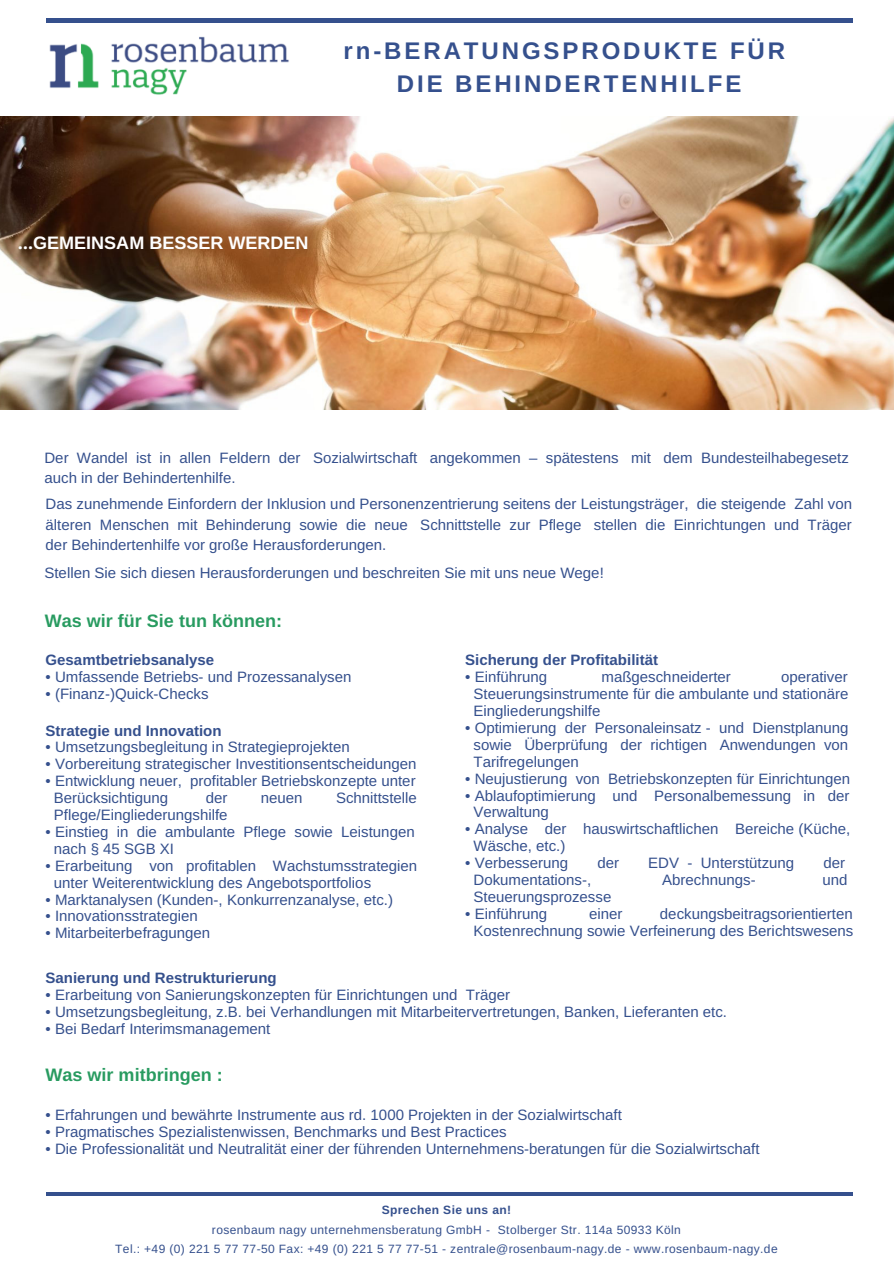
<style>
.page{position:relative;width:894px;height:1264px;background:#fff}
.page>*{position:absolute;margin:0;border:0;box-sizing:border-box;transform-origin:0 0}
.t1{font:700 24px/32.7px "Arimo";letter-spacing:.12em;color:#35508d;text-align:center}
.t2{font:700 18px "Arimo";color:#289b60}
.t3{font:700 18px "Arimo";color:#fff}
.t4{font:15px/17px "Arimo";color:#35508d}
.t5{font:700 15px "Arimo";color:#35508d}
.t6{font:12px/19.2px "Arimo";letter-spacing:.03em;color:#35508d;text-align:center}
.t7{font:700 12px "Arimo";letter-spacing:.035em;color:#35508d}
.s1{font-family:"Noto Sans Gurmukhi"}
</style>
<div class="page">
<hr style="left:46px;top:19px;width:806px;height:3px;background:#35508d">
<img style="left:0;top:116px;width:893px;height:293px">
<img style="left:49px;top:36px;width:240px;height:59px">
<hr style="left:46px;top:1192px;width:806px;height:3px;background:#35508d">
<h1 class="t1" style="left:343px;top:35px;width:443px">rn-BERATUNGSPRODUKTE FÜR<br>DIE BEHINDERTENHILFE</h1>
<p class="t3" style="left:18px;top:232px;width:292px"><span class="s1">…</span>GEMEINSAM BESSER WERDEN</p>
<p class="t4" style="left:44px;top:447px;width:805px;line-height:20.2px">Der Wandel ist in allen Feldern der Sozialwirtschaft angekommen – spätestens mit dem Bundesteilhabegesetz auch in der Behindertenhilfe.</p>
<p class="t4" style="left:46px;top:494px;width:807px;line-height:20.2px;text-align:justify">Das zunehmende Einfordern der Inklusion und Personenzentrierung seitens der Leistungsträger, die steigende Zahl von älteren Menschen mit Behinderung sowie die neue Schnittstelle zur Pflege stellen die Einrichtungen und Träger der Behindertenhilfe vor große Herausforderungen.</p>
<p class="t4" style="left:44px;top:564px;width:560px">Stellen Sie sich diesen Herausforderungen und beschreiten Sie mit uns neue Wege!</p>
<p class="t2" style="left:45px;top:611px;width:238px">Was wir für Sie tun können:</p>
<p class="t5" style="left:46px;top:651px;width:170px">Gesamtbetriebsanalyse</p>
<p class="t4" style="left:46px;top:668px;width:307px">• Umfassende Betriebs- und Prozessanalysen</p>
<p class="t4" style="left:46px;top:685px;width:164px">• (Finanz-)Quick-Checks</p>
<p class="t5" style="left:46px;top:722px;width:177px">Strategie und Innovation</p>
<p class="t4" style="left:46px;top:738px;width:305px">• Umsetzungsbegleitung in Strategieprojekten</p>
<p class="t4" style="left:46px;top:755px;width:372px">• Vorbereitung strategischer Investitionsentscheidungen</p>
<p class="t4" style="left:54px;top:772px;width:363px;text-indent:-8px">• Entwicklung neuer, profitabler Betriebskonzepte unter<br>Berücksichtigung</p>
<p class="t4" style="left:206px;top:789px;width:23px">der</p>
<p class="t4" style="left:261px;top:789px;width:43px">neuen</p>
<p class="t4" style="left:336px;top:789px;width:82px">Schnittstelle</p>
<p class="t4" style="left:54px;top:806px;width:175px">Pflege/Eingliederungshilfe</p>
<p class="t4" style="left:54px;top:823px;width:362px;text-indent:-8px">• Einstieg in die ambulante Pflege sowie Leistungen nach § 45 SGB XI</p>
<p class="t4" style="left:54px;top:857px;width:365px;text-indent:-8px">• Erarbeitung von profitablen Wachstumsstrategien unter Weiterentwicklung des Angebotsportfolios</p>
<p class="t4" style="left:46px;top:890px;width:349px">• Marktanalysen (Kunden-, Konkurrenzanalyse, etc.)</p>
<p class="t4" style="left:46px;top:907px;width:154px">• Innovationsstrategien</p>
<p class="t4" style="left:46px;top:924px;width:166px">• Mitarbeiterbefragungen</p>
<p class="t5" style="left:465px;top:651px;width:194px">Sicherung der Profitabilität</p>
<p class="t4" style="left:465px;top:668px;width:84px">• Einführung</p>
<p class="t4" style="left:601px;top:668px;width:131px">maßgeschneiderter</p>
<p class="t4" style="left:473px;top:668px;width:376px;text-align:justify;text-indent:307px">operativer Steuerungsinstrumente für die ambulante und stationäre Eingliederungshilfe</p>
<p class="t4" style="left:473px;top:719px;width:376px;text-align:justify;text-indent:-8px">• Optimierung der Personaleinsatz - und Dienstplanung sowie Überprüfung der richtigen Anwendungen von Tarifregelungen</p>
<p class="t4" style="left:465px;top:770px;width:386px">• Neujustierung von Betriebskonzepten für Einrichtungen</p>
<p class="t4" style="left:473px;top:786px;width:377px;text-indent:-8px">• Ablaufoptimierung und Personalbemessung in der<br>Verwaltung</p>
<p class="t4" style="left:473px;top:820px;width:378px;text-indent:-8px">• Analyse der hauswirtschaftlichen Bereiche (Küche,<br>Wäsche, etc.)</p>
<p class="t4" style="left:465px;top:854px;width:104px">• Verbesserung</p>
<p class="t4" style="left:597px;top:854px;width:23px">der</p>
<p class="t4" style="left:648px;top:854px;width:147px">EDV - Unterstützung</p>
<p class="t4" style="left:823px;top:854px;width:23px">der</p>
<p class="t4" style="left:473px;top:871px;width:119px">Dokumentations-,</p>
<p class="t4" style="left:662px;top:871px;width:95px">Abrechnungs-</p>
<p class="t4" style="left:822px;top:871px;width:27px">und</p>
<p class="t4" style="left:473px;top:888px;width:139px">Steuerungsprozesse</p>
<p class="t4" style="left:465px;top:905px;width:84px">• Einführung</p>
<p class="t4" style="left:589px;top:905px;width:35px">einer</p>
<p class="t4" style="left:473px;top:905px;width:381px;text-align:right">deckungsbeitragsorientierten<br>Kostenrechnung sowie Verfeinerung des Berichtswesens</p>
<p class="t5" style="left:46px;top:969px;width:232px">Sanierung und Restrukturierung</p>
<p class="t4" style="left:46px;top:986px;width:466px">• Erarbeitung von Sanierungskonzepten für Einrichtungen und Träger</p>
<p class="t4" style="left:46px;top:1003px;width:682px">• Umsetzungsbegleitung, z.B. bei Verhandlungen mit Mitarbeitervertretungen, Banken, Lieferanten etc.</p>
<p class="t4" style="left:46px;top:1020px;width:226px">• Bei Bedarf Interimsmanagement</p>
<p class="t2" style="left:46px;top:1064px;width:178px">Was wir mitbringen :</p>
<p class="t4" style="left:46px;top:1106px;width:577px">• Erfahrungen und bewährte Instrumente aus rd. 1000 Projekten in der Sozialwirtschaft</p>
<p class="t4" style="left:46px;top:1123px;width:462px">• Pragmatisches Spezialistenwissen, Benchmarks und Best Practices</p>
<p class="t4" style="left:46px;top:1140px;width:715px">• Die Professionalität und Neutralität einer der führenden Unternehmens-beratungen für die Sozialwirtschaft</p>
<p class="t7" style="left:381px;top:1203px;width:131px">Sprechen Sie uns an!</p>
<p class="t6" style="left:115px;top:1219px;width:663px">rosenbaum nagy unternehmensberatung GmbH - Stolberger Str. 114a 50933 Köln<br>Tel.: +49 (0) 221 5 77 77-50 Fax: +49 (0) 221 5 77 77-51 - zentrale@rosenbaum-nagy.de - www.rosenbaum-nagy.de</p>
</div>
